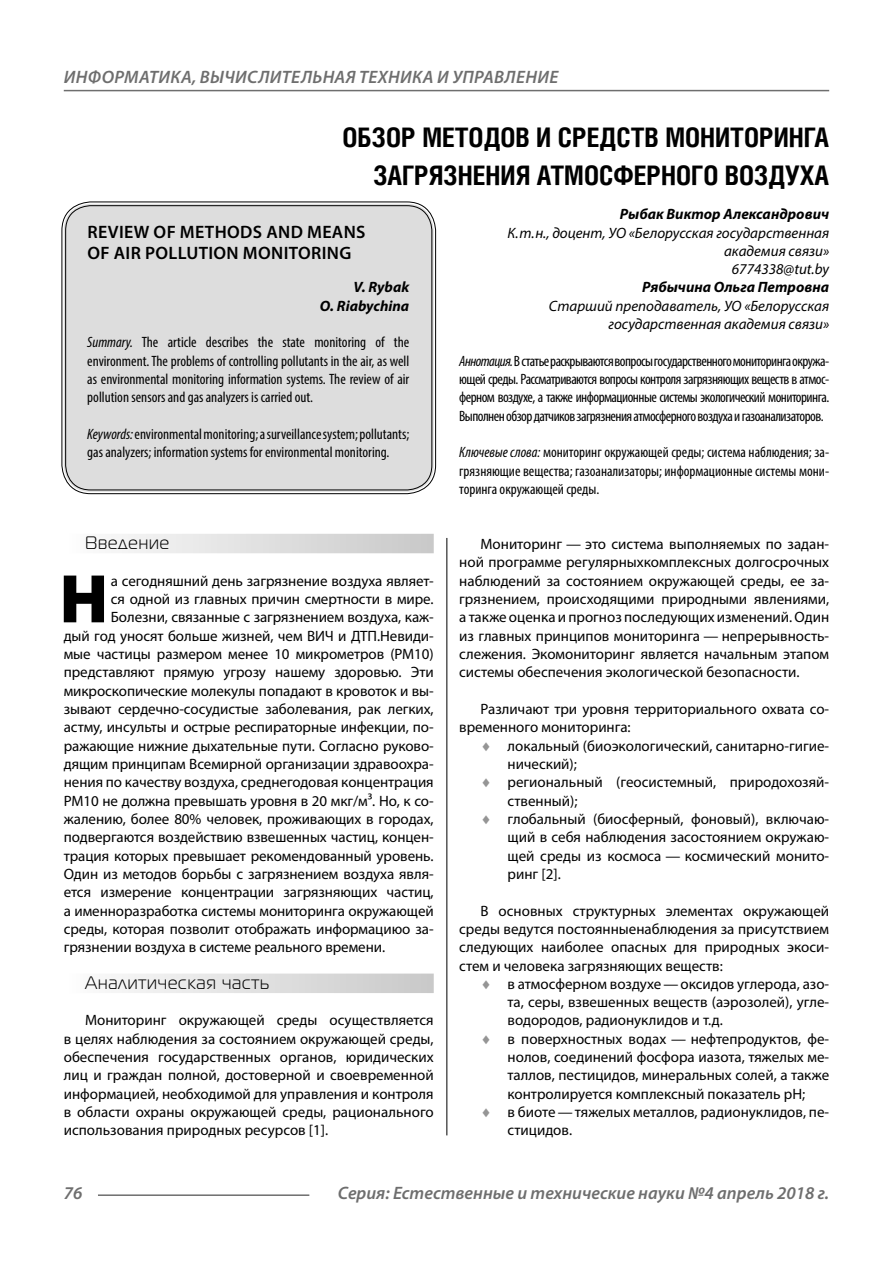
<style>
.page{position:relative;width:893px;height:1263px;background:#fff}
.page>*{position:absolute;margin:0;border:0;box-sizing:border-box;transform-origin:0 0}
.Bukvica{font:900 69.3px "Myriad Pro";color:#000}
.Header{font:700 27px/37.5px "Helios Cond";color:#000;text-align:right}
.t1{font:italic 600 18px "Myriad Pro";letter-spacing:.005em;color:#6e6e6e}
.Header-eng{font:600 18px/21.6px "Myriad Pro";letter-spacing:.02em;color:#000}
.Subheader{font:18px "Magistral C";letter-spacing:.05em;color:#000}
.Normal{font:15px/18.3px "Myriad Pro";color:#000;text-align:justify}
.Bukvica-2{font:15px "Myriad Pro";letter-spacing:-.005em;color:#000}
.Annotation-rus{font:condensed 15px/18.3px "Myriad Pro";letter-spacing:-.025em;color:#000;text-align:justify}
.Annotation-eng{font:condensed 15px/18.3px "Myriad Pro";color:#000;text-align:justify}
.Author-doc{font:italic 15px/18.3px "Myriad Pro";color:#000;text-align:right}
.Author{font:italic 700 15px "Myriad Pro";color:#000}
.Author-eng{font:italic 700 15px "Myriad Pro";color:#000}
.Author-email{font:italic 15px "Myriad Pro";color:#000}
.s1{font-style:italic}
.s2{color:#959595}
</style>
<div class="page">
<hr style="left:98px;top:1194px;width:211px;height:2px;background:#6e6e6e">
<hr style="left:64px;top:90px;width:765px;height:1px;background:#6e6e6e">
<div style="left:64px;top:534px;width:370px;height:19px;background:linear-gradient(to right,#fdfdfd,#c8c8c8)"></div>
<div style="left:64px;top:973px;width:370px;height:20px;background:linear-gradient(to right,#fdfdfd,#c8c8c8)"></div>
<div style="left:64px;top:204px;width:370px;height:288px;background:#ddd;border-radius:27px"></div>
<div style="left:62px;top:202px;width:374px;height:292px;border:1px solid #000;border-radius:29px"></div>
<div style="left:65px;top:205px;width:367px;height:285px;border:1px solid #000;border-radius:25px"></div>
<hr style="left:446px;top:538px;width:1px;height:597px;background:#000">
<p class="t1" style="left:64px;top:66px;width:496px">ИНФОРМАТИКА, ВЫЧИСЛИТЕЛЬНАЯ ТЕХНИКА И УПРАВЛЕНИЕ</p>
<p class="Header" style="left:343px;top:118px;width:488px">ОБЗОР МЕТОДОВ И СРЕДСТВ МОНИТОРИНГА<br>ЗАГРЯЗНЕНИЯ АТМОСФЕРНОГО ВОЗДУХА</p>
<p class="Author" style="left:620px;top:204px;width:211px">Рыбак Виктор Александрович</p>
<p class="Author-doc" style="left:508px;top:223px;width:323px">К.т.н., доцент, УО «Белорусская государственная академия связи»</p>
<p class="Author-email" style="left:732px;top:260px;width:99px">6774338@tut.by</p>
<p class="Author" style="left:642px;top:278px;width:189px">Рябычина Ольга Петровна</p>
<p class="Author-doc" style="left:549px;top:296px;width:282px">Старший преподаватель, УО «Белорусская государственная академия связи»</p>
<p class="Annotation-rus" style="left:459px;top:351px;width:371px"><span class="s1">Аннотация.</span> В статье раскрываются вопросы государственного мониторинга окружа&shy;ющей среды. Рассматриваются вопросы контроля загрязняющих веществ в атмос&shy;ферном воздухе, а также информационные системы экологический мониторинга.<br>Выполнен обзор датчиков загрязнения атмосферного воздуха и газоанализаторов.</p>
<p class="Annotation-rus" style="left:459px;top:443px;width:371px"><span class="s1">Ключевые слова:</span> мониторинг окружающей среды; система наблюдения; за&shy;грязняющие вещества; газоанализаторы; информационные системы мони&shy;торинга окружающей среды.</p>
<p class="Header-eng" style="left:87px;top:220px;width:280px">REVIEW OF METHODS AND MEANS<br>OF AIR POLLUTION MONITORING</p>
<p class="Author-eng" style="left:353px;top:278px;width:57px">V. Rybak</p>
<p class="Author-eng" style="left:320px;top:296px;width:91px">O. Riabychina</p>
<p class="Annotation-eng" style="left:87px;top:333px;width:323px"><span class="s1">Summary.</span> The article describes the state monitoring of the environment. The problems of controlling pollutants in the air, as well as environmental monitoring information systems. The review of air pollution sensors and gas analyzers is carried out.</p>
<p class="Annotation-eng" style="left:87px;top:425px;width:323px"><span class="s1">Keywords:</span> environmental monitoring; a surveillance system; pollutants; gas analyzers; information systems for environmental monitoring.</p>
<p class="Subheader" style="left:85px;top:533px;width:86px">Введение</p>
<p class="Bukvica" style="left:59px;top:553px;width:50px">Н</p>
<p class="Bukvica-2" style="left:111px;top:571px;width:324px">а сегодняшний день загрязнение воздуха являет-</p>
<p class="Bukvica-2" style="left:111px;top:590px;width:324px">ся одной из главных причин смертности в мире.</p>
<p class="Bukvica-2" style="left:111px;top:608px;width:324px">Болезни, связанные с загрязнением воздуха, каж-</p>
<p class="Bukvica-2" style="left:64px;top:626px;width:371px">дый год уносят больше жизней, чем ВИЧ и ДТП.Невиди-</p>
<p class="Bukvica-2" style="left:64px;top:645px;width:371px">мые частицы размером менее 10 микрометров (PM10)</p>
<p class="Bukvica-2" style="left:64px;top:663px;width:371px">представляют прямую угрозу нашему здоровью. Эти</p>
<p class="Bukvica-2" style="left:64px;top:681px;width:371px">микроскопические молекулы попадают в кровоток и вы-</p>
<p class="Bukvica-2" style="left:64px;top:700px;width:371px">зывают сердечно-сосудистые заболевания, рак легких,</p>
<p class="Bukvica-2" style="left:64px;top:718px;width:371px">астму, инсульты и острые респираторные инфекции, по-</p>
<p class="Bukvica-2" style="left:64px;top:736px;width:371px">ражающие нижние дыхательные пути. Согласно руково-</p>
<p class="Bukvica-2" style="left:64px;top:755px;width:371px">дящим принципам Всемирной организации здравоохра-</p>
<p class="Bukvica-2" style="left:64px;top:773px;width:371px">нения по качеству воздуха, среднегодовая концентрация</p>
<p class="Bukvica-2" style="left:64px;top:791px;width:371px">PM10 не должна превышать уровня в 20 мкг/м³. Но, к со-</p>
<p class="Bukvica-2" style="left:64px;top:810px;width:371px">жалению, более 80% человек, проживающих в городах,</p>
<p class="Bukvica-2" style="left:64px;top:828px;width:371px">подвергаются воздействию взвешенных частиц, концен-</p>
<p class="Bukvica-2" style="left:64px;top:846px;width:371px">трация которых превышает рекомендованный уровень.</p>
<p class="Bukvica-2" style="left:64px;top:864px;width:371px">Один из методов борьбы с загрязнением воздуха явля-</p>
<p class="Bukvica-2" style="left:64px;top:883px;width:371px">ется измерение концентрации загрязняющих частиц,</p>
<p class="Bukvica-2" style="left:64px;top:901px;width:371px">а именноразработка системы мониторинга окружающей</p>
<p class="Bukvica-2" style="left:64px;top:919px;width:371px">среды, которая позволит отображать информациюо за-</p>
<p class="Bukvica-2" style="left:64px;top:938px;width:323px">грязнении воздуха в системе реального времени.</p>
<p class="Subheader" style="left:85px;top:973px;width:186px">Аналитическая часть</p>
<p class="Normal" style="left:64px;top:1011px;width:371px;text-indent:21px">Мониторинг окружающей среды осуществляется в целях наблюдения за состоянием окружающей среды, обеспечения государственных органов, юридических лиц и граждан полной, достоверной и своевременной информацией, необходимой для управления и контроля в области охраны окружающей среды, рационального использования природных ресурсов [1].</p>
<p class="Normal" style="left:459px;top:535px;width:371px;text-indent:21px">Мониторинг — это система выполняемых по задан&shy;ной программе регулярныхкомплексных долгосрочных наблюдений за состоянием окружающей среды, ее за&shy;грязнением, происходящими природными явлениями, а также оценка и прогноз последующих изменений. Один из главных принципов мониторинга — непрерывность&shy;слежения. Экомониторинг является начальным этапом системы обеспечения экологической безопасности.</p>
<p class="Normal" style="left:459px;top:699px;width:371px;text-indent:21px">Различают три уровня территориального охвата со&shy;временного мониторинга:</p>
<p class="Normal" style="left:507px;top:736px;width:323px;text-indent:-27px"><span class="s2">♦</span> локальный (биоэкологический, санитарно-гигие&shy;нический);</p>
<p class="Normal" style="left:507px;top:773px;width:323px;text-indent:-27px"><span class="s2">♦</span> региональный (геосистемный, природохозяй&shy;ственный);</p>
<p class="Normal" style="left:507px;top:809px;width:323px;text-indent:-27px"><span class="s2">♦</span> глобальный (биосферный, фоновый), включаю&shy;щий в себя наблюдения засостоянием окружаю&shy;щей среды из космоса — космический монито&shy;ринг [2].</p>
<p class="Normal" style="left:459px;top:901px;width:371px;text-indent:21px">В основных структурных элементах окружающей среды ведутся постоянныенаблюдения за присутствием следующих наиболее опасных для природных экоси&shy;стем и человека загрязняющих веществ:</p>
<p class="Normal" style="left:507px;top:974px;width:323px;text-indent:-27px"><span class="s2">♦</span> в атмосферном воздухе—оксидов углерода, азо&shy;та, серы, взвешенных веществ (аэрозолей), угле&shy;водородов, радионуклидов и т.д.</p>
<p class="Normal" style="left:507px;top:1029px;width:323px;text-indent:-27px"><span class="s2">♦</span> в поверхностных водах — нефтепродуктов, фе&shy;нолов, соединений фосфора иазота, тяжелых ме&shy;таллов, пестицидов, минеральных солей, а также контролируется комплексный показатель рН;</p>
<p class="Normal" style="left:507px;top:1103px;width:323px;text-indent:-27px"><span class="s2">♦</span> в биоте—тяжелых металлов, радионуклидов, пе&shy;стицидов.</p>
<p class="t1" style="left:64px;top:1182px;width:20px">76</p>
<p class="t1" style="left:338px;top:1182px;width:493px">Серия: Естественные и технические науки №4 апрель 2018 г.</p>
</div>
